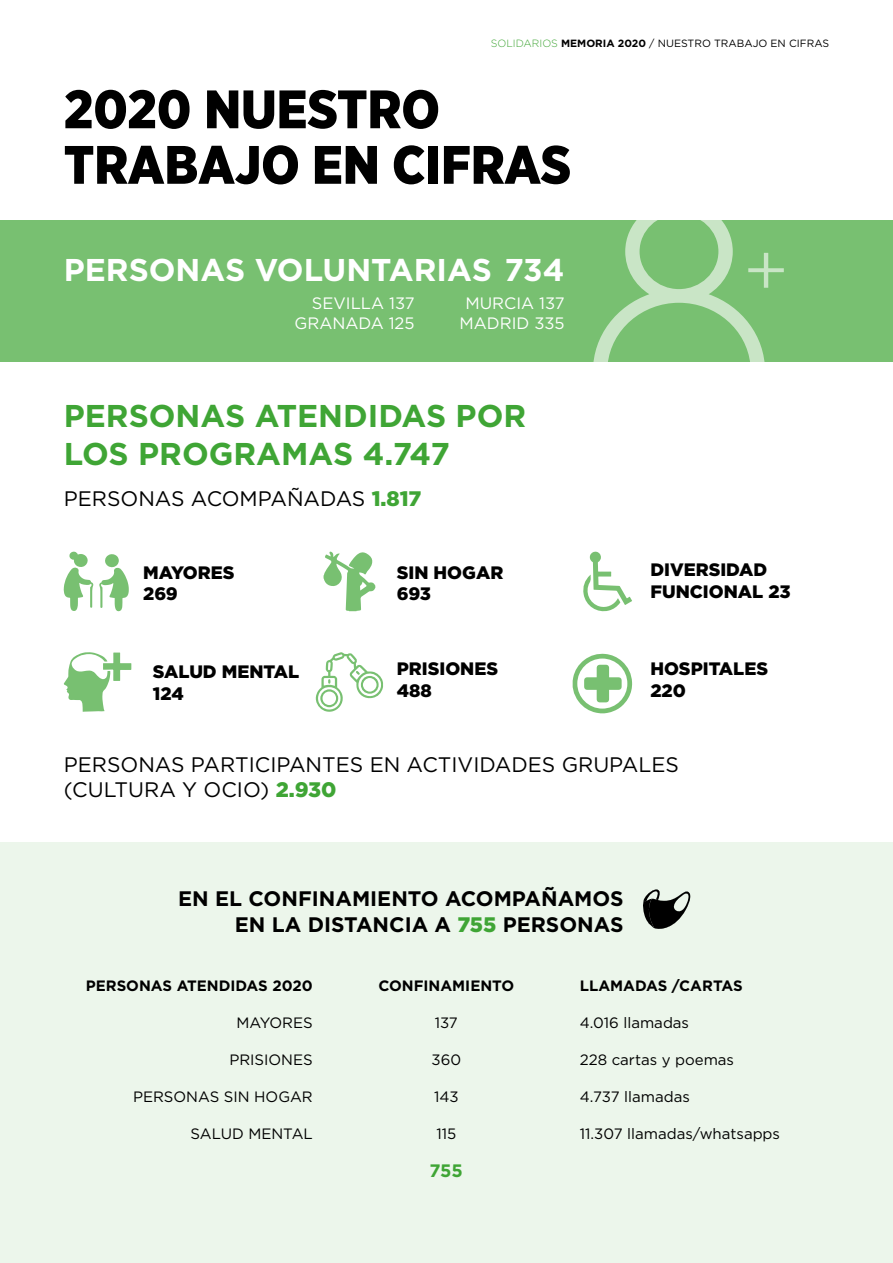
<style>
.page{position:relative;width:893px;height:1263px;background:#fff}
.page>*{position:absolute;margin:0;border:0;box-sizing:border-box;transform-origin:0 0}
.t1{font:900 54px/55.5px "Gotham Narrow";color:#000}
.t2{font:700 31.5px/37.8px "Gotham";color:#3fa535}
.t3{font:700 31.5px "Gotham";color:#fff}
.t4{font:21px/25.2px "Gotham";color:#000}
.t5{font:700 21px/25.2px "Gotham";color:#000;text-align:right}
.t6{font:900 18px/21.6px "Gotham";color:#000}
.t7{font:700 18px "Gotham";color:#3fa535}
.t8{font:16.5px/19.8px "Gotham";color:#fff;text-align:right}
.t9{font:15px "Gotham";color:#000}
.t10{font:700 15px "Gotham";color:#000}
.t11{font:10.5px "Gotham";color:#000}
.s1{font-weight:300;color:#3fa535}
.s2{font-weight:700}
.s3{font-weight:900;color:#3fa535}
</style>
<div class="page">
<div style="left:0;top:842px;width:893px;height:421px;background:#ecf6eb"></div>
<div style="left:0;top:220px;width:893px;height:141px;background:#78c071"></div>
<svg style="left:593px;top:220px;width:191px;height:142px"></svg>
<svg style="left:64px;top:552px;width:29px;height:59px"></svg>
<svg style="left:99px;top:554px;width:30px;height:57px"></svg>
<svg style="left:324px;top:552px;width:51px;height:59px"></svg>
<svg style="left:583px;top:551px;width:49px;height:61px"></svg>
<svg style="left:64px;top:652px;width:67px;height:60px"></svg>
<svg style="left:643px;top:889px;width:48px;height:40px"></svg>
<svg style="left:316px;top:652px;width:67px;height:60px"></svg>
<svg style="left:572px;top:653px;width:60px;height:60px"></svg>
<p class="t11" style="left:491px;top:36px;width:340px"><span class="s1">SOLIDARIOS</span> <span class="s2">MEMORIA 2020</span> / NUESTRO TRABAJO EN CIFRAS</p>
<h1 class="t1" style="left:64px;top:81px;width:509px">2020 NUESTRO<br>TRABAJO EN CIFRAS</h1>
<h2 class="t3" style="left:64px;top:249px;width:502px">PERSONAS VOLUNTARIAS 734</h2>
<p class="t8" style="left:295px;top:293px;width:121px">SEVILLA 137<br>GRANADA 125</p>
<p class="t8" style="left:459px;top:293px;width:107px;text-align:center">MURCIA 137<br>MADRID 335</p>
<h2 class="t2" style="left:64px;top:397px;width:464px">PERSONAS ATENDIDAS POR<br>LOS PROGRAMAS 4.747</h2>
<h3 class="t4" style="left:64px;top:486px;width:359px">PERSONAS ACOMPAÑADAS <span class="s3">1.817</span></h3>
<p class="t6" style="left:143px;top:561px;width:93px">MAYORES<br>269</p>
<p class="t6" style="left:397px;top:561px;width:108px">SIN HOGAR<br>693</p>
<p class="t6" style="left:650px;top:559px;width:142px">DIVERSIDAD<br>FUNCIONAL 23</p>
<p class="t6" style="left:153px;top:661px;width:148px">SALUD MENTAL<br>124</p>
<p class="t6" style="left:397px;top:658px;width:103px">PRISIONES<br>488</p>
<p class="t6" style="left:650px;top:658px;width:119px">HOSPITALES<br>220</p>
<h3 class="t4" style="left:64px;top:752px;width:617px">PERSONAS PARTICIPANTES EN ACTIVIDADES GRUPALES (CULTURA Y OCIO) <span class="s3">2.930</span></h3>
<h3 class="t5" style="left:178px;top:886px;width:447px">EN EL CONFINAMIENTO ACOMPAÑAMOS<br>EN LA DISTANCIA A <span class="s3">755</span> PERSONAS</h3>
<p class="t10" style="left:86px;top:975px;width:229px">PERSONAS ATENDIDAS 2020</p>
<p class="t10" style="left:378px;top:975px;width:137px">CONFINAMIENTO</p>
<p class="t10" style="left:580px;top:975px;width:164px">LLAMADAS /CARTAS</p>
<p class="t9" style="left:236px;top:1013px;width:78px">MAYORES</p>
<p class="t9" style="left:435px;top:1013px;width:25px">137</p>
<p class="t9" style="left:580px;top:1013px;width:111px">4.016 llamadas</p>
<p class="t9" style="left:229px;top:1050px;width:85px">PRISIONES</p>
<p class="t9" style="left:431px;top:1050px;width:31px">360</p>
<p class="t9" style="left:580px;top:1050px;width:156px">228 cartas y poemas</p>
<p class="t9" style="left:133px;top:1087px;width:181px">PERSONAS SIN HOGAR</p>
<p class="t9" style="left:434px;top:1087px;width:26px">143</p>
<p class="t9" style="left:580px;top:1087px;width:111px">4.737 llamadas</p>
<p class="t9" style="left:191px;top:1124px;width:124px">SALUD MENTAL</p>
<p class="t9" style="left:436px;top:1124px;width:21px">115</p>
<p class="t9" style="left:580px;top:1124px;width:202px">11.307 llamadas/whatsapps</p>
<p class="t7" style="left:430px;top:1159px;width:35px">755</p>
</div>
